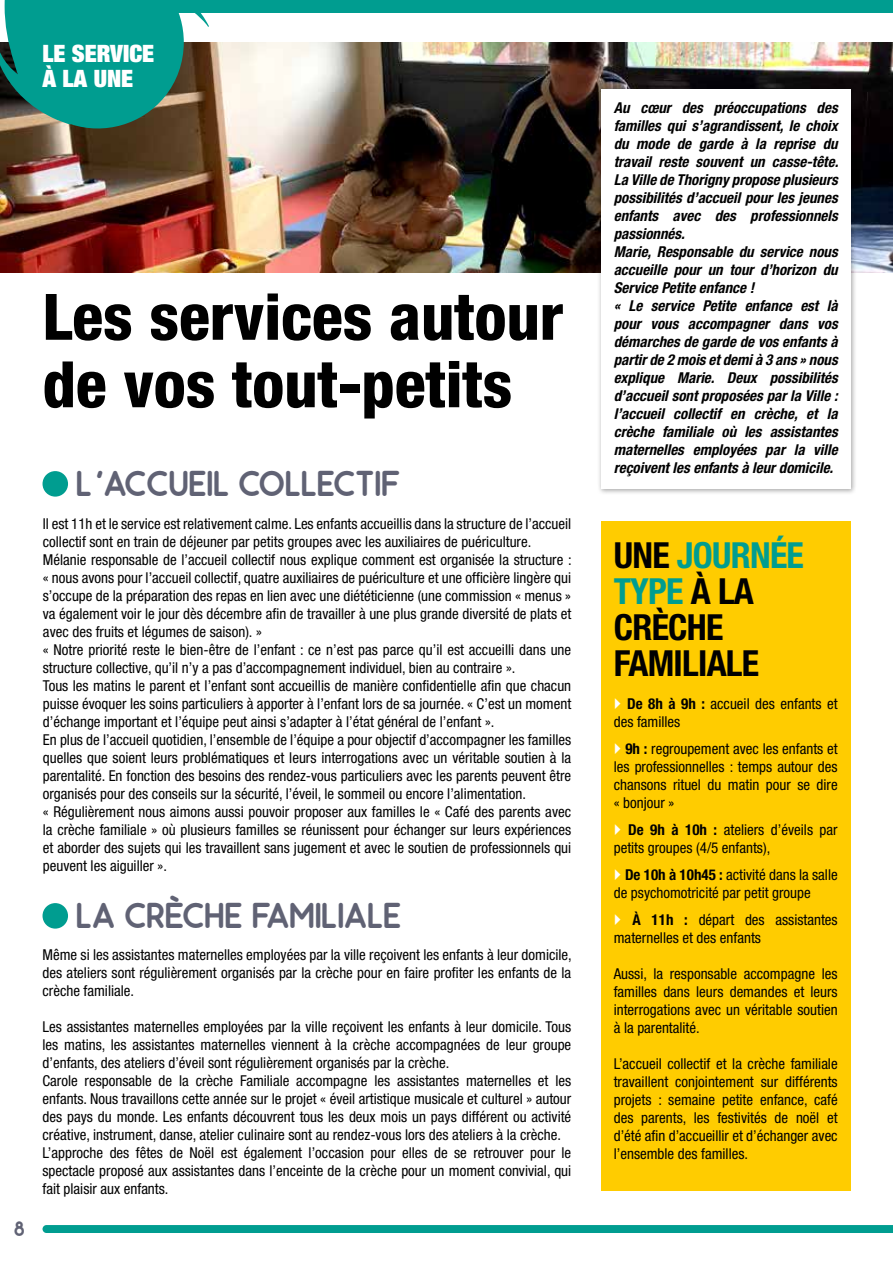
<style>
.page{position:relative;width:893px;height:1263px;background:#fff}
.page>*{position:absolute;margin:0;border:0;box-sizing:border-box;transform-origin:0 0}
.t1{font:800 condensed 64.05px/67.5px "Helvetica Neue LT Std";color:#000}
.t2{font:700 36px "Odin";letter-spacing:-.01em;color:#606274}
.t3{font:700 condensed 36px/36px "Helvetica Neue LT Std";letter-spacing:-.02em;color:#000}
.t4{font:900 condensed 24px/25.5px "Helvetica Neue LT Std";color:#fff}
.t5{font:700 21px "Odin";color:#606274}
.t6{font:condensed 15px/18px "Helvetica Neue LT Std";color:#000}
.t7{font:italic 700 condensed 15px/18px "Helvetica Neue LT Std";color:#000}
.s1{color:#009d90}
.s2{font-weight:700}
</style>
<div class="page">
<div style="left:55px;top:0;width:838px;height:12px;background:#009d90"></div>
<img style="left:0;top:43px;width:893px;height:229px">
<svg style="left:0;top:0;width:232px;height:135px;background:#319081"></svg>
<svg style="left:43px;top:1225px;width:850px;height:8px;background:#019d90"></svg>
<div style="left:597px;top:85px;width:260px;height:410px;background:#000;opacity:.35"></div>
<div style="left:601px;top:89px;width:249px;height:400px;background:#fff"></div>
<div style="left:43px;top:903px;width:25px;height:25px;background:#009d90;border-radius:50%"></div>
<div style="left:601px;top:521px;width:249px;height:670px;background:#fc0"></div>
<div style="left:43px;top:471px;width:25px;height:26px;background:#009d90;border-radius:50%"></div>
<h3 class="t4" style="left:43px;top:40px;width:113px">LE SERVICE<br>À LA UNE</h3>
<h1 class="t1" style="left:43px;top:282px;width:522px">Les services autour de vos tout-petits</h1>
<h3 class="t5" style="left:14px;top:1217px;width:13px">8</h3>
<h2 class="t2" style="left:76px;top:463px;width:326px">L'ACCUEIL COLLECTIF</h2>
<p class="t6" style="left:43px;top:514px;width:530px">Il est 11h et le service est relativement calme. Les enfants accueillis dans la structure de l’accueil collectif sont en train de déjeuner par petits groupes avec les auxiliaires de puériculture.<br>Mélanie responsable de l’accueil collectif nous explique comment est organisée la structure : « nous avons pour l’accueil collectif, quatre auxiliaires de puériculture et une officière lingère qui s’occupe de la préparation des repas en lien avec une diététicienne (une commission « menus » va également voir le jour dès décembre afin de travailler à une plus grande diversité de plats et avec des fruits et légumes de saison). »<br>« Notre priorité reste le bien-être de l’enfant : ce n’est pas parce qu’il est accueilli dans une structure collective, qu’il n’y a pas d’accompagnement individuel, bien au contraire ».<br>Tous les matins le parent et l’enfant sont accueillis de manière confidentielle afin que chacun puisse évoquer les soins particuliers à apporter à l’enfant lors de sa journée. « C’est un moment d’échange important et l’équipe peut ainsi s’adapter à l’état général de l’enfant ».<br>En plus de l’accueil quotidien, l’ensemble de l’équipe a pour objectif d’accompagner les familles quelles que soient leurs problématiques et leurs interrogations avec un véritable soutien à la parentalité. En fonction des besoins des rendez-vous particuliers avec les parents peuvent être organisés pour des conseils sur la sécurité, l’éveil, le sommeil ou encore l’alimentation.<br>« Régulièrement nous aimons aussi pouvoir proposer aux familles le « Café des parents avec la crèche familiale » où plusieurs familles se réunissent pour échanger sur leurs expériences et aborder des sujets qui les travaillent sans jugement et avec le soutien de professionnels qui peuvent les aiguiller ».</p>
<h2 class="t2" style="left:76px;top:895px;width:327px">LA CRÈCHE FAMILIALE</h2>
<p class="t6" style="left:43px;top:946px;width:531px;text-align:justify">Même si les assistantes maternelles employées par la ville reçoivent les enfants à leur domicile, des ateliers sont régulièrement organisés par la crèche pour en faire profiter les enfants de la crèche familiale.</p>
<p class="t6" style="left:43px;top:1018px;width:530px">Les assistantes maternelles employées par la ville reçoivent les enfants à leur domicile. Tous les matins, les assistantes maternelles viennent à la crèche accompagnées de leur groupe d’enfants, des ateliers d’éveil sont régulièrement organisés par la crèche.<br>Carole responsable de la crèche Familiale accompagne les assistantes maternelles et les enfants. Nous travaillons cette année sur le projet « éveil artistique musicale et culturel » autour des pays du monde. Les enfants découvrent tous les deux mois un pays différent ou activité créative, instrument, danse, atelier culinaire sont au rendez-vous lors des ateliers à la crèche.<br>L’approche des fêtes de Noël est également l’occasion pour elles de se retrouver pour le spectacle proposé aux assistantes dans l’enceinte de la crèche pour un moment convivial, qui fait plaisir aux enfants.</p>
<p class="t7" style="left:614px;top:99px;width:226px">Au cœur des préoccupations des familles qui s’agrandissent, le choix du mode de garde à la reprise du travail reste souvent un casse-tête.<br>La Ville de Thorigny propose plusieurs possibilités d’accueil pour les jeunes enfants avec des professionnels passionnés.<br>Marie, Responsable du service nous accueille pour un tour d’horizon du Service Petite enfance !<br>« Le service Petite enfance est là pour vous accompagner dans vos démarches de garde de vos enfants à partir de 2 mois et demi à 3 ans » nous explique Marie. Deux possibilités d’accueil sont proposées par la Ville : l’accueil collectif en crèche, et la crèche familiale où les assistantes maternelles employées par la ville reçoivent les enfants à leur domicile.</p>
<h2 class="t3" style="left:614px;top:537px;width:192px">UNE <span class="s1">JOURNÉE<br>TYPE</span> À LA<br>CRÈCHE<br>FAMILIALE</h2>
<p class="t6" style="left:614px;top:694px;width:225px;text-indent:13px"><span class="s2">De 8h à 9h :</span> accueil des enfants et des familles</p>
<p class="t6" style="left:614px;top:739px;width:225px;text-align:justify;text-indent:12px"><span class="s2">9h :</span> regroupement avec les enfants et les professionnelles : temps autour des chansons rituel du matin pour se dire « bonjour »</p>
<p class="t6" style="left:614px;top:820px;width:225px;text-indent:14px"><span class="s2">De 9h à 10h :</span> ateliers d’éveils par petits groupes (4/5 enfants),</p>
<p class="t6" style="left:614px;top:865px;width:225px;text-indent:11px"><span class="s2">De 10h à 10h45 :</span> activité dans la salle de psychomotricité par petit groupe</p>
<p class="t6" style="left:614px;top:910px;width:225px;text-indent:19px"><span class="s2">À 11h :</span> départ des assistantes maternelles et des enfants</p>
<p class="t6" style="left:614px;top:964px;width:225px;text-align:justify">Aussi, la responsable accompagne les familles dans leurs demandes et leurs interrogations avec un véritable soutien à la parentalité.</p>
<p class="t6" style="left:614px;top:1054px;width:225px;text-align:justify">L’accueil collectif et la crèche familiale travaillent conjointement sur différents projets : semaine petite enfance, café des parents, les festivités de noël et d’été afin d’accueillir et d’échanger avec l’ensemble des familles.</p>
</div>
